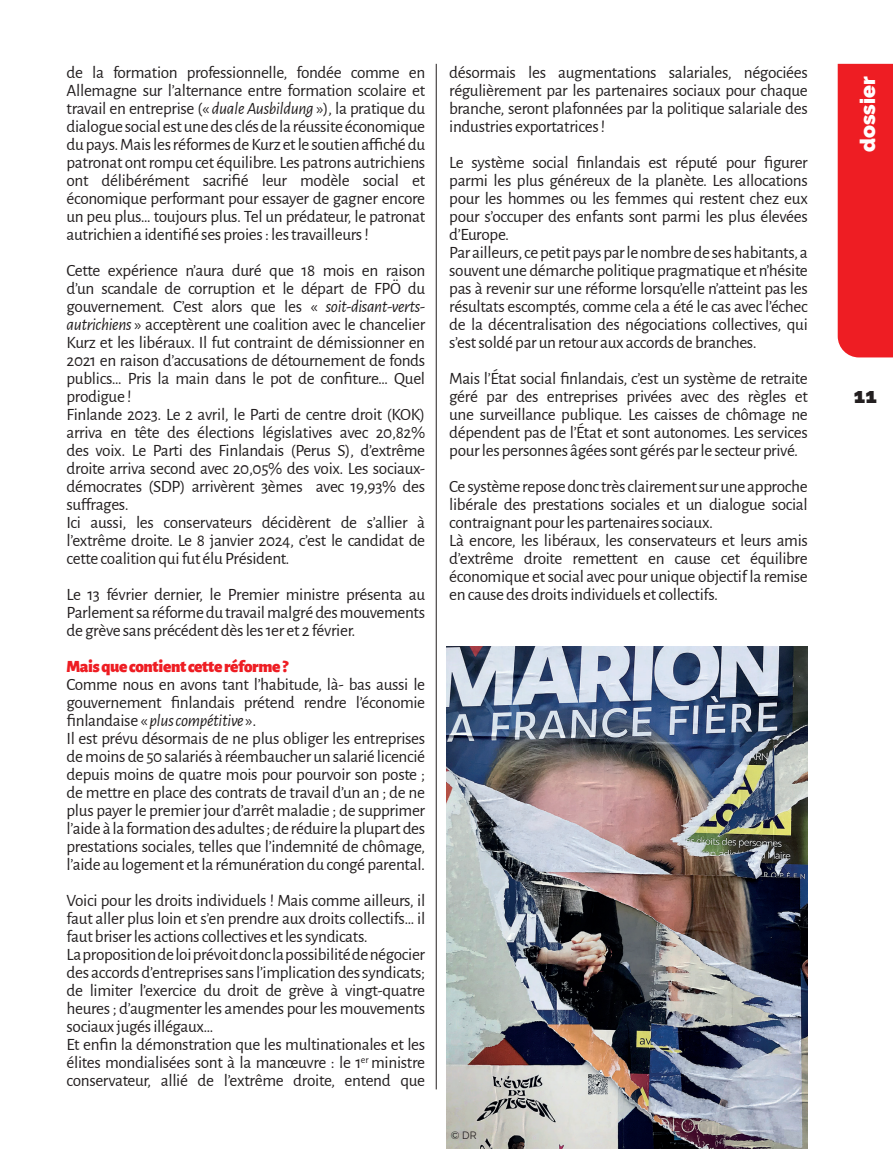
<style>
.page{position:relative;width:893px;height:1149px;background:#fff}
.page>*{position:absolute;margin:0;border:0;box-sizing:border-box;transform-origin:0 0}
.t1{font:900 21px "Raleway";color:#fff}
.t2{font:900 21px "Raleway";color:#231f20}
.t3{font:17.25px/18px "Alegreya Sans";letter-spacing:-.02em;color:#231f20}
.t4{font:900 17.25px "Alegreya Sans";letter-spacing:-.02em;color:#ee1d23}
.t5{font:10.5px "Raleway";color:#231f20}
.s1{font-style:italic}
</style>
<div class="page">
<div style="left:838px;top:64px;width:55px;height:293px;background:#ee1d23"></div>
<img style="left:446px;top:646px;width:362px;height:502px">
<hr style="left:436px;top:64px;width:1px;height:1025px;background:#231f20">
<p class="t3" style="left:67px;top:62px;width:360px;text-align:justify">de la formation professionnelle, fondée comme en Allemagne sur l’alternance entre formation scolaire et travail en entreprise (« <span class="s1">duale Ausbildung</span> »), la pratique du dialogue social est une des clés de la réussite économique du pays. Mais les réformes de Kurz et le soutien affiché du patronat ont rompu cet équilibre. Les patrons autrichiens ont délibérément sacrifié leur modèle social et économique performant pour essayer de gagner encore un peu plus… toujours plus. Tel un prédateur, le patronat autrichien a identifié ses proies : les travailleurs !</p>
<p class="t3" style="left:67px;top:260px;width:360px">Cette expérience n’aura duré que 18 mois en raison d’un scandale de corruption et le départ de FPÖ du gouvernement. C’est alors que les « <span class="s1">soit-disant-verts&shy;autrichiens</span> » acceptèrent une coalition avec le chancelier Kurz et les libéraux. Il fut contraint de démissionner en 2021 en raison d’accusations de détournement de fonds publics… Pris la main dans le pot de confiture… Quel prodigue !<br>Finlande 2023. Le 2 avril, le Parti de centre droit (KOK) arriva en tête des élections législatives avec 20,82% des voix. Le Parti des Finlandais (Perus S), d’extrême droite arriva second avec 20,05% des voix. Les sociaux&shy;démocrates (SDP) arrivèrent 3èmes avec 19,93% des suffrages.<br>Ici aussi, les conservateurs décidèrent de s’allier à l’extrême droite. Le 8 janvier 2024, c’est le candidat de cette coalition qui fut élu Président.</p>
<p class="t3" style="left:67px;top:584px;width:360px;text-align:justify">Le 13 février dernier, le Premier ministre présenta au Parlement sa réforme du travail malgré des mouvements de grève sans précédent dès les 1er et 2 février.</p>
<p class="t4" style="left:67px;top:652px;width:223px">Mais que contient cette réforme ?</p>
<p class="t3" style="left:67px;top:674px;width:360px">Comme nous en avons tant l’habitude, là- bas aussi le gouvernement finlandais prétend rendre l’économie finlandaise « <span class="s1">plus compétitive</span> ».<br>Il est prévu désormais de ne plus obliger les entreprises de moins de 50 salariés à réembaucher un salarié licencié depuis moins de quatre mois pour pourvoir son poste ; de mettre en place des contrats de travail d’un an ; de ne plus payer le premier jour d’arrêt maladie ; de supprimer l’aide à la formation des adultes ; de réduire la plupart des prestations sociales, telles que l’indemnité de chômage, l’aide au logement et la rémunération du congé parental.</p>
<p class="t3" style="left:67px;top:890px;width:360px">Voici pour les droits individuels ! Mais comme ailleurs, il faut aller plus loin et s’en prendre aux droits collectifs… il faut briser les actions collectives et les syndicats.<br>La proposition de loi prévoit donc la possibilité de négocier des accords d’entreprises sans l’implication des syndicats; de limiter l’exercice du droit de grève à vingt-quatre heures ; d’augmenter les amendes pour les mouvements sociaux jugés illégaux…<br>Et enfin la démonstration que les multinationales et les élites mondialisées sont à la manœuvre : le 1<sup>er</sup> ministre conservateur, allié de l’extrême droite, entend que</p>
<p class="t3" style="left:449px;top:62px;width:360px;text-align:justify">désormais les augmentations salariales, négociées régulièrement par les partenaires sociaux pour chaque branche, seront plafonnées par la politique salariale des industries exportatrices !</p>
<p class="t3" style="left:449px;top:152px;width:360px">Le système social finlandais est réputé pour figurer parmi les plus généreux de la planète. Les allocations pour les hommes ou les femmes qui restent chez eux pour s’occuper des enfants sont parmi les plus élevées d’Europe.<br>Par ailleurs, ce petit pays par le nombre de ses habitants, a souvent une démarche politique pragmatique et n’hésite pas à revenir sur une réforme lorsqu’elle n’atteint pas les résultats escomptés, comme cela a été le cas avec l’échec de la décentralisation des négociations collectives, qui s’est soldé par un retour aux accords de branches.</p>
<p class="t3" style="left:449px;top:368px;width:360px;text-align:justify">Mais l’État social finlandais, c’est un système de retraite géré par des entreprises privées avec des règles et une surveillance publique. Les caisses de chômage ne dépendent pas de l’État et sont autonomes. Les services pour les personnes âgées sont gérés par le secteur privé.</p>
<p class="t3" style="left:449px;top:476px;width:360px">Ce système repose donc très clairement sur une approche libérale des prestations sociales et un dialogue social contraignant pour les partenaires sociaux.<br>Là encore, les libéraux, les conservateurs et leurs amis d’extrême droite remettent en cause cet équilibre économique et social avec pour unique objectif la remise en cause des droits individuels et collectifs.</p>
<p class="t5" style="left:451px;top:1129px;width:27px">© DR</p>
<p class="t1" style="left:856px;top:152px;width:77px;rotate:-90deg">dossier</p>
<p class="t2" style="left:854px;top:383px;width:24px">11</p>
</div>
